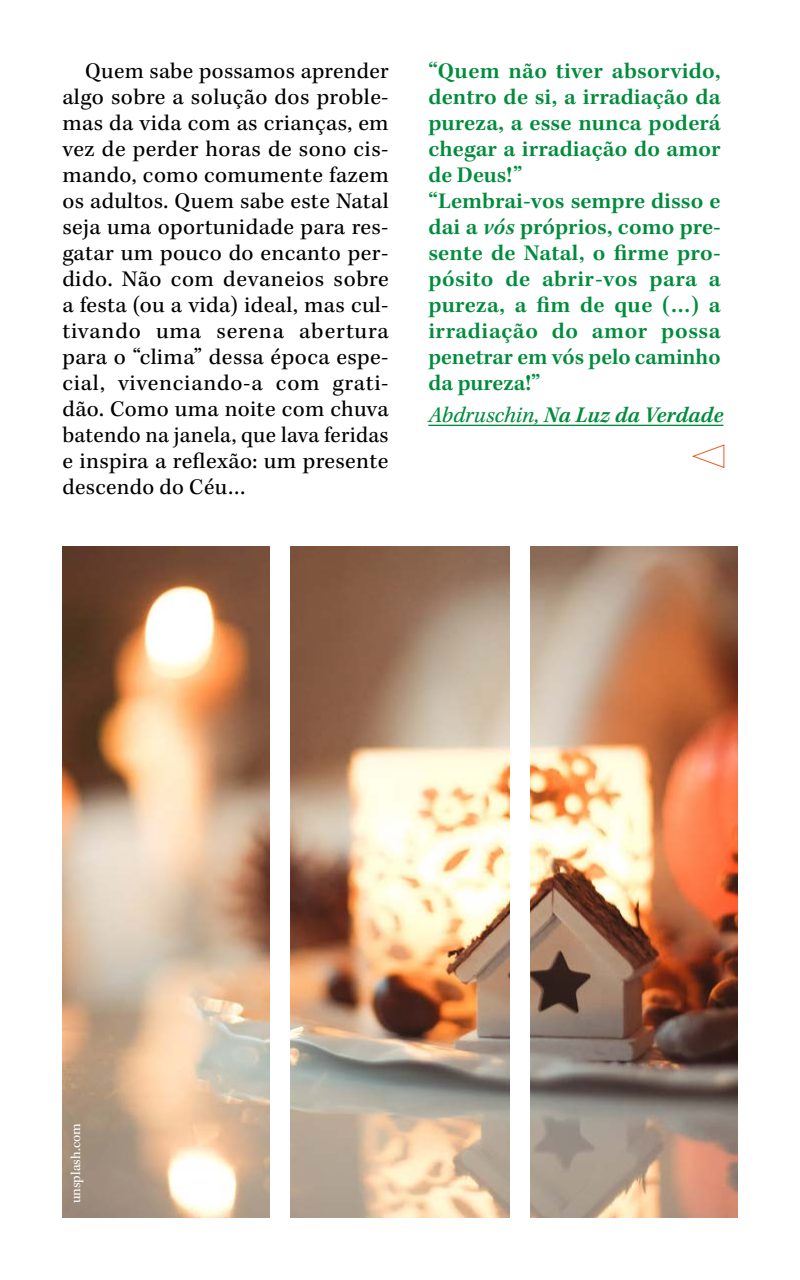
<style>
.page{position:relative;width:800px;height:1280px;background:#fff}
.page>*{position:absolute;margin:0;border:0;box-sizing:border-box;transform-origin:0 0}
.t1{font:23px/26px "Kepler Std";letter-spacing:.01em;color:#000;text-align:justify}
.t2{font:600 23px/26px "Kepler Std";letter-spacing:.005em;color:#008c3c}
.t3{font:italic 600 23px "Kepler Std";color:#008c3c}
.t4{font:14px "Kepler Std";color:#fff}
.s1{font-style:italic}
.s2{font-weight:400}
</style>
<div class="page">
<img style="left:530px;top:547px;width:208px;height:671px">
<img style="left:62px;top:547px;width:208px;height:671px">
<img style="left:291px;top:547px;width:218px;height:671px">
<hr style="left:428px;top:425px;width:295px;height:1px;background:#008c3c">
<svg style="left:693px;top:444px;width:31px;height:24px"></svg>
<p class="t1" style="left:62px;top:59px;width:328px;text-indent:23px">Quem sabe possamos aprender algo sobre a solução dos proble&shy;mas da vida com as crianças, em vez de perder horas de sono cis&shy;mando, como comumente fazem os adultos. Quem sabe este Natal seja uma oportunidade para res&shy;gatar um pouco do encanto per&shy;dido. Não com devaneios sobre a festa (ou a vida) ideal, mas cul&shy;tivando uma serena abertura para o “clima” dessa época espe&shy;cial, vivenciando-a com grati&shy;dão. Como uma noite com chuva batendo na janela, que lava feridas e inspira a reflexão: um presente descendo do Céu…</p>
<p class="t2" style="left:428px;top:59px;width:294px">“Quem não tiver absorvido, dentro de si, a irradiação da pureza, a esse nunca poderá chegar a irradiação do amor de Deus!”<br>“Lembrai-vos sempre disso e dai a <span class="s1">vós</span> próprios, como pre&shy;sente de Natal, o firme pro&shy;pósito de abrir-vos para a pureza, a fim de que (…) a irradiação do amor possa penetrar em vós pelo caminho da pureza!”</p>
<p class="t3" style="left:428px;top:402px;width:297px"><span class="s2">Abdruschin,</span> Na Luz da Verdade</p>
<p class="t4" style="left:68px;top:1203px;width:82px;rotate:-90deg">unsplash.com</p>
</div>
